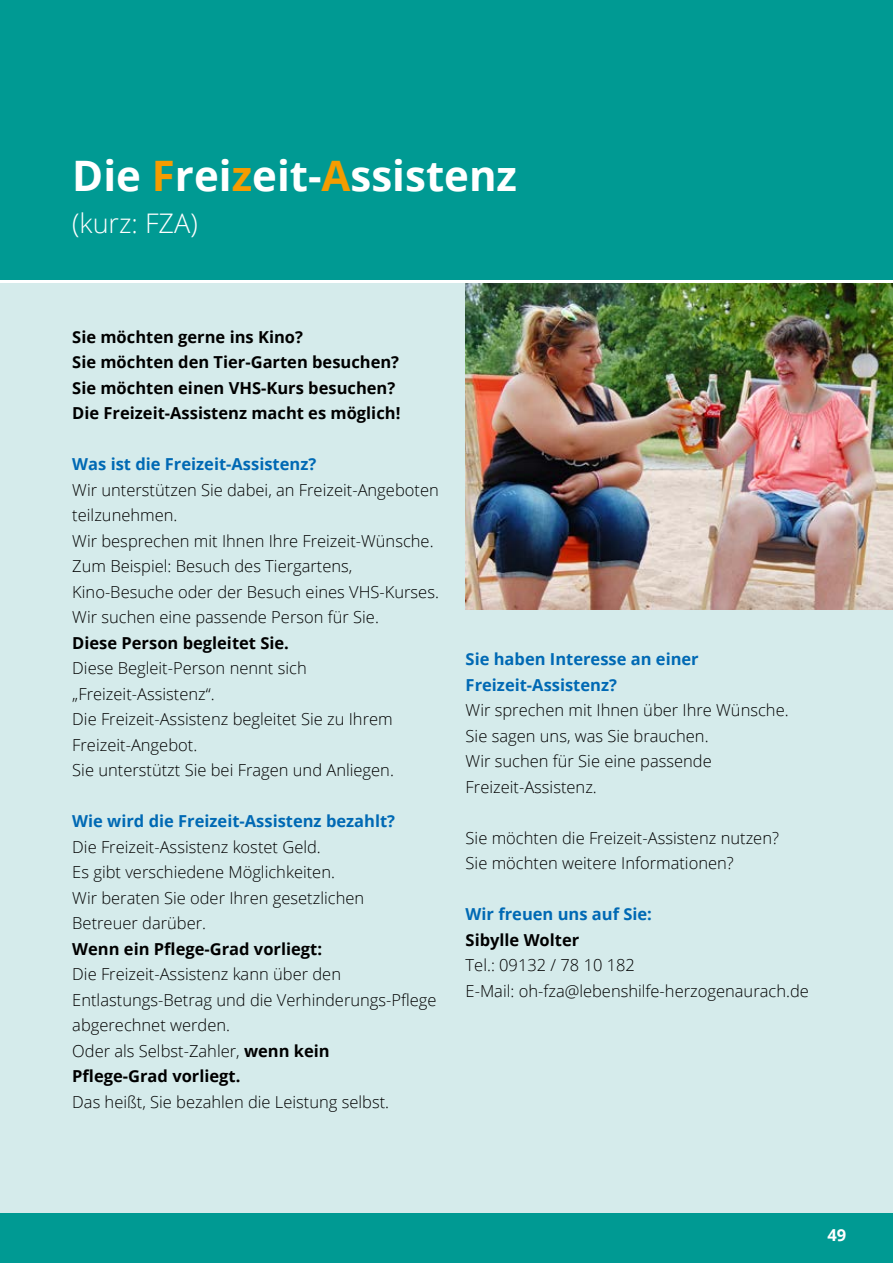
<style>
.page{position:relative;width:893px;height:1263px;background:#fff}
.page>*{position:absolute;margin:0;border:0;box-sizing:border-box;transform-origin:0 0}
.t1{font:700 42px "Open Sans";color:#fff}
.t2{font:300 27px "Open Sans";color:#fff}
.t3{font:300 16.5px/25.5px "Open Sans";color:#000}
.t4{font:700 16.5px/25.5px "Open Sans";color:#000}
.t5{font:700 16.5px/25.5px "Open Sans";color:#0069b4}
.t6{font:700 16.5px "Open Sans";color:#fff}
.s1{color:#f59c00}
.s2{font-weight:700}
</style>
<div class="page">
<div style="left:0;top:283px;width:893px;height:933px;background:#d5ebeb"></div>
<div style="left:0;top:0;width:893px;height:280px;background:#009a93"></div>
<div style="left:0;top:1213px;width:893px;height:50px;background:#009a93"></div>
<img style="left:466px;top:283px;width:427px;height:327px">
<h1 class="t1" style="left:72px;top:146px;width:446px">Die <span class="s1">F</span>rei<span class="s1">z</span>eit-<span class="s1">A</span>ssistenz</h1>
<h2 class="t2" style="left:72px;top:204px;width:127px">(kurz: FZA)</h2>
<p class="t4" style="left:72px;top:324px;width:330px">Sie möchten gerne ins Kino?<br>Sie möchten den Tier-Garten besuchen?<br>Sie möchten einen VHS-Kurs besuchen?<br>Die Freizeit-Assistenz macht es möglich!</p>
<p class="t5" style="left:72px;top:451px;width:245px">Was ist die Freizeit-Assistenz?</p>
<p class="t3" style="left:72px;top:477px;width:368px">Wir unterstützen Sie dabei, an Freizeit-Angeboten teilzunehmen.<br>Wir besprechen mit Ihnen Ihre Freizeit-Wünsche.<br>Zum Beispiel: Besuch des Tiergartens, Kino-Besuche oder der Besuch eines VHS-Kurses.<br>Wir suchen eine passende Person für Sie.</p>
<p class="t4" style="left:72px;top:630px;width:218px">Diese Person begleitet Sie.</p>
<p class="t3" style="left:72px;top:655px;width:323px">Diese Begleit-Person nennt sich „Freizeit-Assistenz“.<br>Die Freizeit-Assistenz begleitet Sie zu Ihrem Freizeit-Angebot.<br>Sie unterstützt Sie bei Fragen und Anliegen.</p>
<p class="t5" style="left:72px;top:808px;width:324px">Wie wird die Freizeit-Assistenz bezahlt?</p>
<p class="t3" style="left:72px;top:834px;width:293px">Die Freizeit-Assistenz kostet Geld.<br>Es gibt verschiedene Möglichkeiten.<br>Wir beraten Sie oder Ihren gesetzlichen Betreuer darüber.</p>
<p class="t4" style="left:72px;top:936px;width:251px">Wenn ein Pflege-Grad vorliegt:</p>
<p class="t3" style="left:72px;top:961px;width:366px">Die Freizeit-Assistenz kann über den Entlastungs-Betrag und die Verhinderungs-Pflege abgerechnet werden.<br>Oder als Selbst-Zahler, <span class="s2">wenn kein<br>Pflege-Grad vorliegt.</span></p>
<p class="t3" style="left:72px;top:1088px;width:318px">Das heißt, Sie bezahlen die Leistung selbst.</p>
<p class="t5" style="left:466px;top:646px;width:235px">Sie haben Interesse an einer<br>Freizeit-Assistenz?</p>
<p class="t3" style="left:466px;top:697px;width:325px">Wir sprechen mit Ihnen über Ihre Wünsche.<br>Sie sagen uns, was Sie brauchen.<br>Wir suchen für Sie eine passende<br>Freizeit-Assistenz.</p>
<p class="t3" style="left:466px;top:824px;width:315px">Sie möchten die Freizeit-Assistenz nutzen?<br>Sie möchten weitere Informationen?</p>
<p class="t5" style="left:466px;top:901px;width:188px">Wir freuen uns auf Sie:</p>
<p class="t4" style="left:466px;top:926px;width:115px">Sibylle Wolter</p>
<p class="t3" style="left:466px;top:952px;width:345px">Tel.: 09132 / 78 10 182<br>E-Mail: oh-fza@lebenshilfe-herzogenaurach.de</p>
<p class="t6" style="left:827px;top:1223px;width:20px">49</p>
</div>
